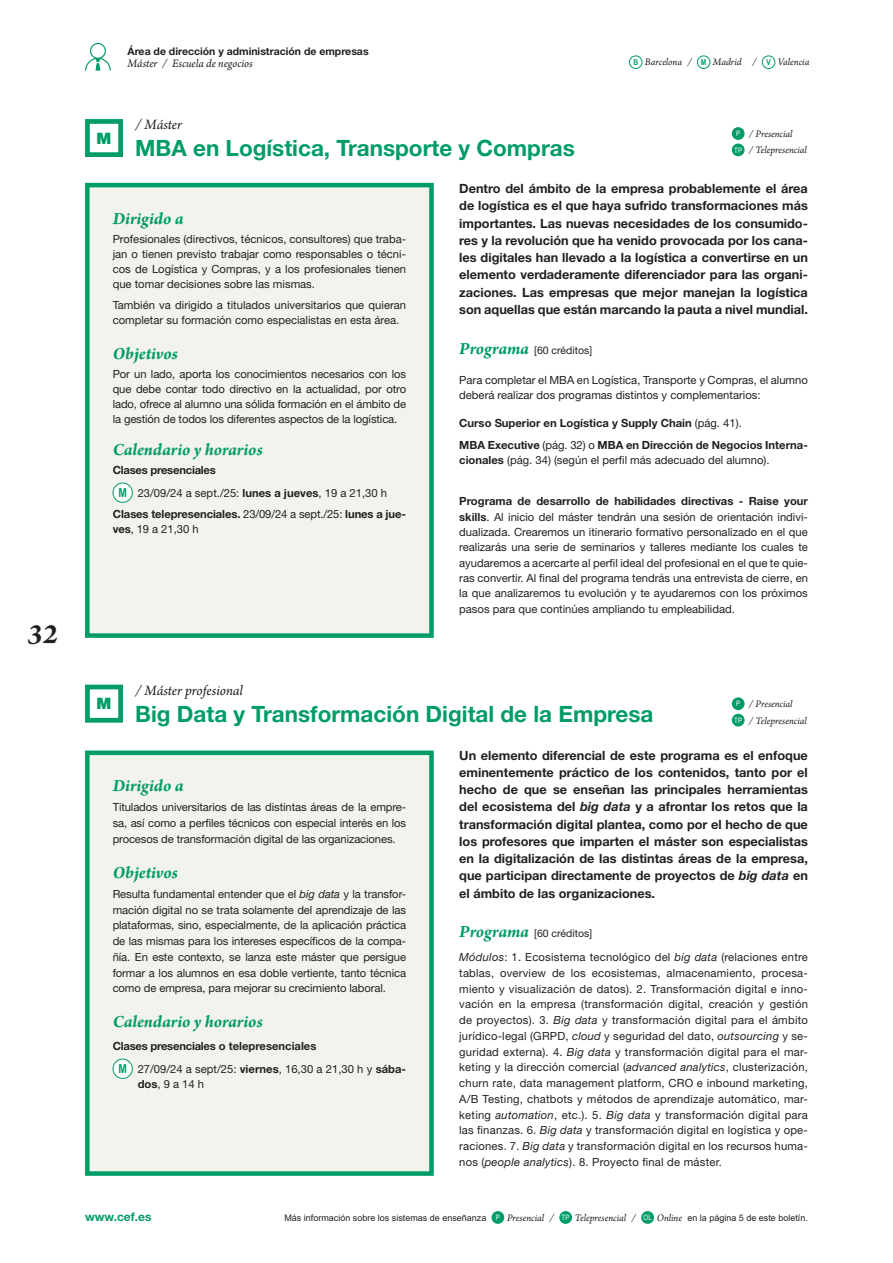
<style>
.page{position:relative;width:893px;height:1263px;background:#fff}
.page>*{position:absolute;margin:0;border:0;box-sizing:border-box;transform-origin:0 0}
.t1{font:italic 700 30px "Arno Pro";color:#231f20}
.t2{font:700 22.5px "Helvetica Neue LT Std";color:#009c68}
.t3{font:italic 700 18px "Arno Pro";color:#009c68}
.t4{font:900 15.75px "Helvetica Neue LT Std";color:#009c68}
.t5{font:italic 15px "Arno Pro";letter-spacing:-.005em;color:#231f20}
.t6{font:700 12.75px/17.2px "Helvetica Neue LT Std";color:#231f20;text-align:justify}
.t7{font:italic 12px "Arno Pro";letter-spacing:-.005em;color:#231f20}
.t8{font:700 12px "Helvetica Neue LT Std";color:#009c68}
.t9{font:11.25px/15.8px "Helvetica Neue LT Std";color:#231f20;text-align:justify}
.t10{font:700 11.25px/15px "Helvetica Neue LT Std";color:#231f20}
.t11{font:700 11.25px/22.6px "Helvetica Neue LT Std";letter-spacing:-.02em;color:#231f20}
.t12{font:italic 10.5px/16.4px "Arno Pro";letter-spacing:-.005em;color:#231f20;text-align:center}
.t13{font:10.5px "Helvetica Neue LT Std";color:#231f20}
.t14{font:700 10.5px "Helvetica Neue LT Std";color:#231f20}
.t15{font:9px "Arial";color:#231f20}
.t16{font:7.35px "Arial Narrow";color:#fff}
.s1{font-family:"Arial Narrow";font-weight:700;font-style:normal;font-size:8.1px;color:#009c68}
.s2{font-family:"Arial Narrow";font-style:normal;font-size:7.35px;color:#fff}
.s3{font-family:"Arial Narrow";font-size:12.3px;color:#009c68}
.s4{font-weight:400}
.s5{font-family:"Arno Pro";font-weight:700;font-style:italic;font-size:18px;color:#009c68}
.s6{font-weight:700}
.s7{font-style:italic}
.s8{font-family:"Arial Narrow";font-size:7.35px;color:#fff}
.s9{font-family:"Arno Pro";font-style:italic;font-size:10.5px}
</style>
<div class="page">
<svg style="left:85px;top:43px;width:26px;height:28px"></svg>
<div style="left:491px;top:1211px;width:13px;height:13px;background:#009c68;border-radius:50%"></div>
<div style="left:559px;top:1211px;width:13px;height:13px;background:#009c68;border-radius:50%"></div>
<div style="left:641px;top:1211px;width:13px;height:13px;background:#009c68;border-radius:50%"></div>
<div style="left:629px;top:56px;width:13px;height:13px;border:1px solid #009c68;border-radius:50%"></div>
<div style="left:697px;top:56px;width:13px;height:13px;border:1px solid #009c68;border-radius:50%"></div>
<div style="left:762px;top:56px;width:13px;height:13px;border:1px solid #009c68;border-radius:50%"></div>
<div style="left:85px;top:119px;width:38px;height:38px;border:5px solid #009c68"></div>
<div style="left:85px;top:685px;width:38px;height:38px;border:5px solid #009c68"></div>
<div style="left:85px;top:183px;width:349px;height:455px;background:#f3f3ed;border:4px solid #009c68"></div>
<div style="left:85px;top:750px;width:349px;height:426px;background:#f3f3ed;border:4px solid #009c68"></div>
<div style="left:113px;top:483px;width:19px;height:19px;background:#fff;border-radius:50%"></div>
<div style="left:113px;top:483px;width:20px;height:20px;border:1px solid #009c68;border-radius:50%"></div>
<div style="left:113px;top:1059px;width:19px;height:19px;background:#fff;border-radius:50%"></div>
<div style="left:113px;top:1059px;width:20px;height:20px;border:1px solid #009c68;border-radius:50%"></div>
<div style="left:732px;top:714px;width:13px;height:12px;background:#009c68;border-radius:50%"></div>
<div style="left:732px;top:697px;width:13px;height:13px;background:#009c68;border-radius:50%"></div>
<div style="left:732px;top:144px;width:13px;height:12px;background:#009c68;border-radius:50%"></div>
<div style="left:732px;top:127px;width:13px;height:13px;background:#009c68;border-radius:50%"></div>
<h1 class="t1" style="left:27px;top:617px;width:32px">32</h1>
<p class="t14" style="left:128px;top:44px;width:243px">Área de dirección y administración de empresas</p>
<p class="t7" style="left:128px;top:57px;width:127px">Máster / Escuela de negocios</p>
<h3 class="t4" style="left:97px;top:129px;width:16px">M</h3>
<h3 class="t5" style="left:135px;top:116px;width:48px">/ Máster</h3>
<h2 class="t2" style="left:135px;top:134px;width:441px">MBA en Logística, Transporte y Compras</h2>
<p class="t12" style="left:633px;top:55px;width:178px"><span class="s1">B</span> Barcelona / <span class="s1">M</span> Madrid / <span class="s1">V</span> Valencia</p>
<p class="t12" style="left:734px;top:126px;width:74px">/ Presencial<br><span class="s2">TP</span> / Telepresencial</p>
<p class="t16" style="left:736px;top:128px;width:6px">P</p>
<h3 class="t3" style="left:113px;top:208px;width:72px">Dirigido a</h3>
<p class="t9" style="left:113px;top:231px;width:295px;line-height:15px">Profesionales (directivos, técnicos, consultores) que traba&shy;jan o tienen previsto trabajar como responsables o técni&shy;cos de Logística y Compras, y a los profesionales tienen que tomar decisiones sobre las mismas.</p>
<p class="t9" style="left:113px;top:298px;width:295px;line-height:15px">También va dirigido a titulados universitarios que quieran completar su formación como especialistas en esta área.</p>
<h3 class="t3" style="left:113px;top:342px;width:67px">Objetivos</h3>
<p class="t9" style="left:113px;top:366px;width:295px;line-height:15px">Por un lado, aporta los conocimientos necesarios con los que debe contar todo directivo en la actualidad, por otro lado, ofrece al alumno una sólida formación en el ámbito de la gestión de todos los diferentes aspectos de la logística.</p>
<h3 class="t3" style="left:113px;top:439px;width:152px">Calendario y horarios</h3>
<p class="t11" style="left:118px;top:458px;width:270px;text-indent:-6px">Clases presenciales<br><span class="s3">M</span> <span class="s4">23/09/24 a sept./25:</span> lunes a jueves<span class="s4">, 19 a 21,30 h</span></p>
<p class="t10" style="left:113px;top:506px;width:295px">Clases telepresenciales. <span class="s4">23/09/24 a sept./25:</span> lunes a jue&shy;ves<span class="s4">, 19 a 21,30 h</span></p>
<p class="t6" style="left:459px;top:180px;width:350px">Dentro del ámbito de la empresa probablemente el área de logística es el que haya sufrido transformaciones más importantes. Las nuevas necesidades de los consumido&shy;res y la revolución que ha venido provocada por los cana&shy;les digitales han llevado a la logística a convertirse en un elemento verdaderamente diferenciador para las organi&shy;zaciones. Las empresas que mejor manejan la logística son aquellas que están marcando la pauta a nivel mundial.</p>
<p class="t13" style="left:459px;top:344px;width:134px"><span class="s5">Programa</span> [60 créditos]</p>
<p class="t9" style="left:459px;top:372px;width:350px;line-height:15.3px">Para completar el MBA en Logística, Transporte y Compras, el alumno deberá realizar dos programas distintos y complementarios:</p>
<p class="t10" style="left:459px;top:412px;width:350px;line-height:21.8px">Curso Superior en Logística y Supply Chain <span class="s4">(pág. 41).<br></span>MBA Executive <span class="s4">(pág. 32) o</span> MBA en Dirección de Negocios Interna-</p>
<p class="t9" style="left:459px;top:452px;width:312px"><span class="s6">cionales</span> (pág. 34) (según el perfil más adecuado del alumno).</p>
<p class="t9" style="left:459px;top:494px;width:350px;line-height:15.3px"><span class="s6">Programa de desarrollo de habilidades directivas - Raise your skills</span>. Al inicio del máster tendrán una sesión de orientación indivi&shy;dualizada. Crearemos un itinerario formativo personalizado en el que realizarás una serie de seminarios y talleres mediante los cuales te ayudaremos a acercarte al perfil ideal del profesional en el que te quie&shy;ras convertir. Al final del programa tendrás una entrevista de cierre, en la que analizaremos tu evolución y te ayudaremos con los próximos pasos para que continúes ampliando tu empleabilidad.</p>
<h3 class="t4" style="left:97px;top:694px;width:16px">M</h3>
<h3 class="t5" style="left:135px;top:682px;width:109px">/ Máster profesional</h3>
<h2 class="t2" style="left:135px;top:700px;width:520px">Big Data y Transformación Digital de la Empresa</h2>
<p class="t12" style="left:734px;top:696px;width:74px">/ Presencial<br><span class="s2">TP</span> / Telepresencial</p>
<p class="t16" style="left:736px;top:698px;width:6px">P</p>
<h3 class="t3" style="left:113px;top:775px;width:72px">Dirigido a</h3>
<p class="t9" style="left:113px;top:799px;width:295px">Titulados universitarios de las distintas áreas de la empre&shy;sa, así como a perfiles técnicos con especial interés en los procesos de transformación digital de las organizaciones.</p>
<h3 class="t3" style="left:113px;top:862px;width:67px">Objetivos</h3>
<p class="t9" style="left:113px;top:886px;width:295px">Resulta fundamental entender que el <span class="s7">big data</span> y la transfor&shy;mación digital no se trata solamente del aprendizaje de las plataformas, sino, especialmente, de la aplicación práctica de las mismas para los intereses específicos de la compa&shy;ñía. En este contexto, se lanza este máster que persigue formar a los alumnos en esa doble vertiente, tanto técnica como de empresa, para mejorar su crecimiento laboral.</p>
<h3 class="t3" style="left:113px;top:1011px;width:152px">Calendario y horarios</h3>
<p class="t11" style="left:118px;top:1034px;width:289px;text-indent:-6px">Clases presenciales o telepresenciales<br><span class="s3">M</span> <span class="s4">27/09/24 a sept/25:</span> viernes<span class="s4">, 16,30 a 21,30 h y</span> sába-</p>
<p class="t9" style="left:138px;top:1076px;width:68px"><span class="s6">dos</span>, 9 a 14 h</p>
<p class="t6" style="left:459px;top:746px;width:350px">Un elemento diferencial de este programa es el enfoque eminentemente práctico de los contenidos, tanto por el hecho de que se enseñan las principales herramientas del ecosistema del <span class="s7">big data</span> y a afrontar los retos que la transformación digital plantea, como por el hecho de que los profesores que imparten el máster son especialistas en la digitalización de las distintas áreas de la empresa, que participan directamente de proyectos de <span class="s7">big data</span> en el ámbito de las organizaciones.</p>
<p class="t13" style="left:459px;top:927px;width:134px"><span class="s5">Programa</span> [60 créditos]</p>
<p class="t9" style="left:459px;top:949px;width:350px"><span class="s7">Módulos</span>: 1. Ecosistema tecnológico del <span class="s7">big data</span> (relaciones entre tablas, overview de los ecosistemas, almacenamiento, procesa&shy;miento y visualización de datos). 2. Transformación digital e inno&shy;vación en la empresa (transformación digital, creación y gestión de proyectos). 3. <span class="s7">Big data</span> y transformación digital para el ámbito jurídico-legal (GRPD, <span class="s7">cloud</span> y seguridad del dato, <span class="s7">outsourcing</span> y se&shy;guridad externa). 4. <span class="s7">Big data</span> y transformación digital para el mar&shy;keting y la dirección comercial (<span class="s7">advanced analytics</span>, clusterización, churn rate, data management platform, CRO e inbound marketing, A/B Testing, chatbots y métodos de aprendizaje automático, mar&shy;keting <span class="s7">automation</span>, etc.). 5. <span class="s7">Big data</span> y transformación digital para las finanzas. 6. <span class="s7">Big data</span> y transformación digital en logística y ope&shy;raciones. 7. <span class="s7">Big data</span> y transformación digital en los recursos huma&shy;nos (<span class="s7">people analytics</span>). 8. Proyecto final de máster.</p>
<p class="t8" style="left:85px;top:1209px;width:68px">www.cef.es</p>
<p class="t15" style="left:284px;top:1211px;width:525px">Más información sobre los sistemas de enseñanza <span class="s8">P</span> <span class="s9">Presencial /</span> <span class="s8">TP</span> <span class="s9">Telepresencial /</span> <span class="s8">OL</span> <span class="s9">Online</span> en la página 5 de este boletín.</p>
</div>
